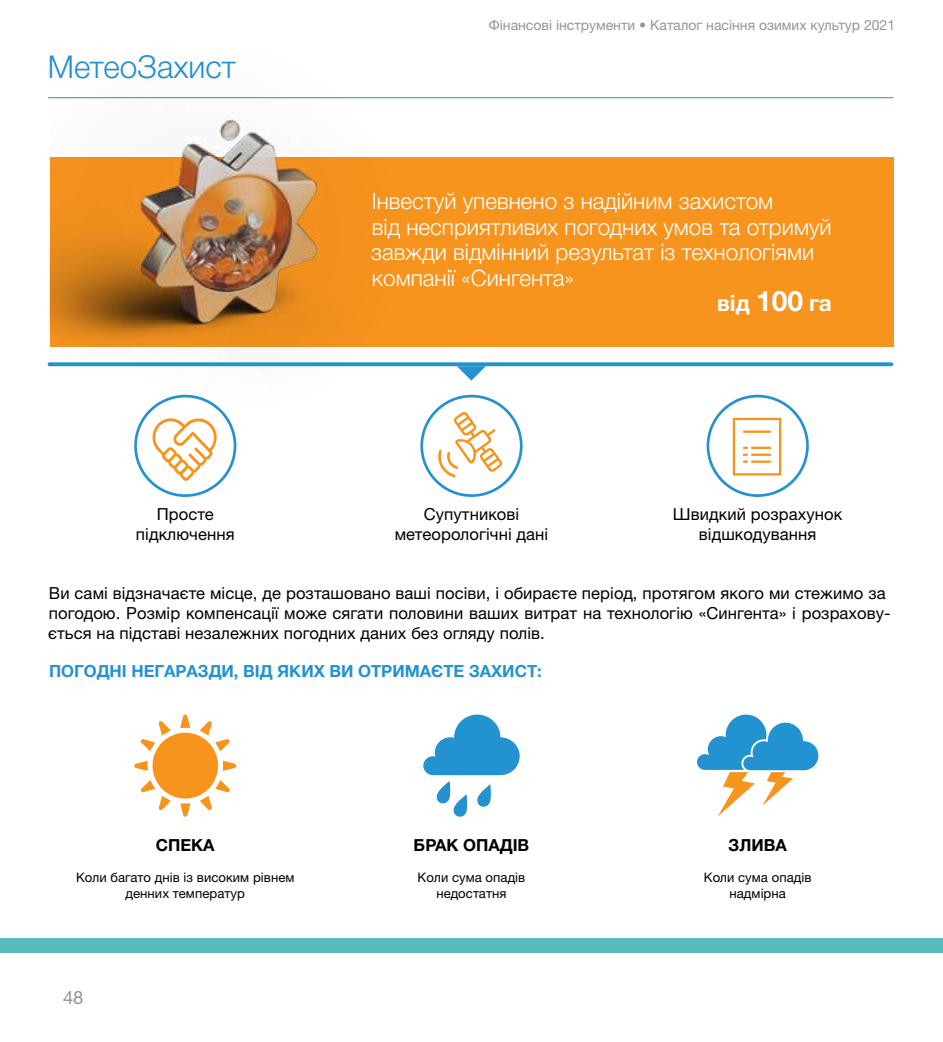
<style>
.page{position:relative;width:943px;height:1042px;background:#fff}
.page>*{position:absolute;margin:0;border:0;box-sizing:border-box;transform-origin:0 0}
.t1{font:300 31.5px "Helvetica Neue LTW1 G";color:#2292d0}
.t2{font:300 22.57px "Helvetica Neue LTW1 G";color:#fff}
.t3{font:700 22.57px "Helvetica Neue LTW1 G";color:#fff}
.t4{font:18.38px "Helvetica Neue LTW1 G";color:#939598}
.t5{font:16.62px/19.9px "Helvetica Neue LTW1 G";letter-spacing:.005em;color:#000;text-align:center}
.t6{font:700 16.62px "Helvetica Neue";color:#2292d0}
.t7{font:700 16.62px "Helvetica Neue LTW1 G";color:#000}
.t8{font:14px "Helvetica Neue LTW1 G";color:#939598}
.t9{font:13.12px/15.8px "Helvetica Neue LTW1 G";letter-spacing:.005em;color:#000;text-align:center}
.s1{font-size:28.18px}
</style>
<div class="page">
<div style="left:0;top:938px;width:943px;height:14px;background:#55bbbc"></div>
<hr style="left:48px;top:97px;width:845px;height:1px;background:#2292d0">
<div style="left:50px;top:157px;width:843px;height:189px;background:#f7941e"></div>
<img style="left:49px;top:97px;width:359px;height:298px">
<svg style="left:706px;top:395px;width:102px;height:102px"></svg>
<svg style="left:420px;top:395px;width:102px;height:102px"></svg>
<svg style="left:134px;top:395px;width:102px;height:102px"></svg>
<svg style="left:48px;top:362px;width:845px;height:4px;background:#349bd3"></svg>
<svg style="left:457px;top:366px;width:29px;height:15px"></svg>
<svg style="left:180px;top:714px;width:10px;height:14px"></svg>
<div style="left:152px;top:732px;width:66px;height:66px;background:#f7941e;border-radius:50%"></div>
<svg style="left:200px;top:721px;width:30px;height:30px"></svg>
<svg style="left:140px;top:721px;width:31px;height:30px"></svg>
<svg style="left:134px;top:761px;width:14px;height:10px"></svg>
<svg style="left:223px;top:761px;width:14px;height:10px"></svg>
<svg style="left:180px;top:803px;width:10px;height:14px"></svg>
<svg style="left:141px;top:780px;width:30px;height:31px"></svg>
<svg style="left:200px;top:780px;width:30px;height:31px"></svg>
<svg style="left:436px;top:781px;width:32px;height:36px"></svg>
<svg style="left:477px;top:784px;width:14px;height:23px"></svg>
<svg style="left:423px;top:714px;width:96px;height:61px"></svg>
<svg style="left:697px;top:714px;width:121px;height:103px"></svg>
<h1 class="t1" style="left:48px;top:48px;width:189px">МетеоЗахист</h1>
<p class="t8" style="left:489px;top:16px;width:408px">Фінансові інструменти • Каталог насіння озимих культур 2021</p>
<h2 class="t2" style="left:372px;top:188px;width:403px">Інвестуй упевнено з надійним захистом</h2>
<h2 class="t2" style="left:372px;top:213px;width:461px">від несприятливих погодних умов та отримуй</h2>
<h2 class="t2" style="left:371px;top:238px;width:444px">завжди відмінний результат із технологіями</h2>
<h2 class="t2" style="left:372px;top:264px;width:204px">компанії «Сингента»</h2>
<h2 class="t3" style="left:717px;top:289px;width:116px">від <span class="s1">100</span> га</h2>
<p class="t5" style="left:136px;top:504px;width:100px">Просте підключення</p>
<p class="t5" style="left:395px;top:504px;width:155px">Супутникові метеорологічні дані</p>
<p class="t5" style="left:673px;top:504px;width:171px">Швидкий розрахунок відшкодування</p>
<p class="t5" style="left:48px;top:583px;width:843px;text-align:left">Ви самі відзначаєте місце, де розташовано ваші посіви, і обираєте період, протягом якого ми стежимо за погодою. Розмір компенсації може сягати половини ваших витрат на технологію «Сингента» і розрахову&shy;ється на підставі незалежних погодних даних без огляду полів.</p>
<p class="t6" style="left:49px;top:658px;width:494px">ПОГОДНІ НЕГАРАЗДИ, ВІД ЯКИХ ВИ ОТРИМАЄТЕ ЗАХИСТ:</p>
<p class="t7" style="left:156px;top:834px;width:60px">СПЕКА</p>
<p class="t9" style="left:76px;top:869px;width:220px">Коли багато днів із високим рівнем денних температур</p>
<p class="t4" style="left:63px;top:985px;width:22px">48</p>
<p class="t7" style="left:413px;top:834px;width:117px">БРАК ОПАДІВ</p>
<p class="t9" style="left:417px;top:869px;width:109px">Коли сума опадів недостатня</p>
<p class="t7" style="left:728px;top:834px;width:60px">ЗЛИВА</p>
<p class="t9" style="left:704px;top:869px;width:109px">Коли сума опадів надмірна</p>
</div>
